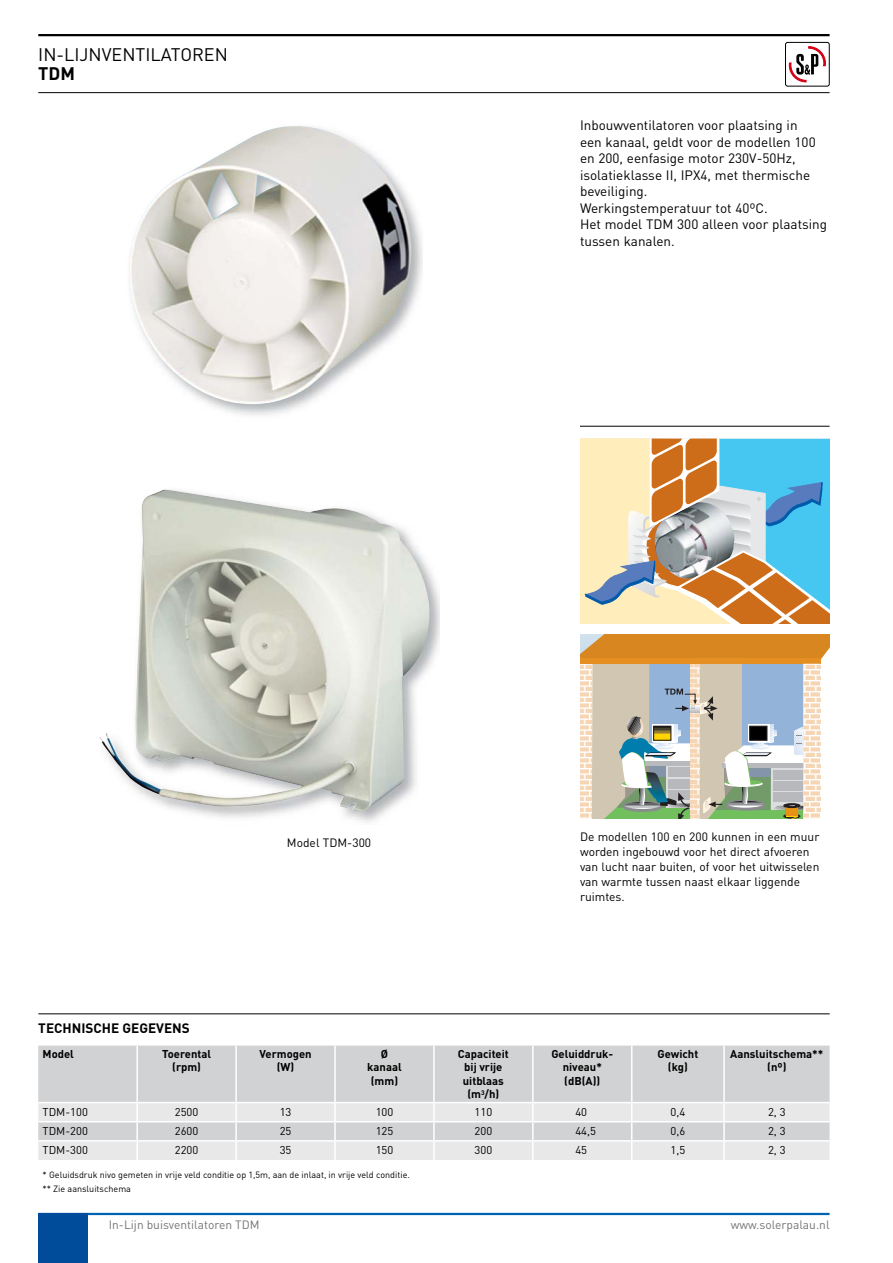
<style>
.page{position:relative;width:893px;height:1263px;background:#fff}
.page>*{position:absolute;margin:0;border:0;box-sizing:border-box;transform-origin:0 0}
.t1{font:18px "DIN";color:#000}
.t2{font:700 18px "DIN";color:#000}
.t3{font:13.5px/16.5px "DIN";color:#000}
.t4{font:700 13.5px "DIN";color:#000}
.t5{font:12px/15px "DIN";color:#000}
.t6{font:12px "DIN";color:#747577}
.t7{font:700 11.25px/13.5px "DIN";color:#000;text-align:center}
.t8{font:11.25px "DIN";color:#000}
.t9{font:9px/13.5px "DIN";color:#000}
</style>
<div class="page">
<hr style="left:38px;top:34px;width:791px;height:2px;background:#000">
<hr style="left:38px;top:92px;width:791px;height:1px;background:#000">
<svg style="left:788px;top:47px;width:38px;height:36px"></svg>
<div style="left:785px;top:42px;width:44px;height:44px;border:1px solid #000;border-radius:2px"></div>
<hr style="left:38px;top:1213px;width:791px;height:2px;background:#0063b1">
<div style="left:38px;top:1214px;width:49px;height:49px;background:#004b9a"></div>
<hr style="left:38px;top:1014px;width:791px;height:1px;background:#000">
<img style="left:213px;top:210px;width:209px;height:205px">
<img style="left:129px;top:126px;width:284px;height:279px">
<img style="left:163px;top:489px;width:276px;height:334px">
<img style="left:99px;top:490px;width:332px;height:322px">
<hr style="left:580px;top:426px;width:249px;height:1px;background:#000">
<svg style="left:580px;top:439px;width:249px;height:184px;background:#b5bdab"></svg>
<svg style="left:580px;top:634px;width:249px;height:185px;background:#c2baa4"></svg>
<div style="left:38px;top:1046px;width:791px;height:56px;background:#d1d2d3"></div>
<hr style="left:136px;top:1046px;width:2px;height:56px;background:#fff">
<hr style="left:235px;top:1046px;width:2px;height:56px;background:#fff">
<hr style="left:334px;top:1046px;width:2px;height:56px;background:#fff">
<hr style="left:433px;top:1046px;width:1px;height:56px;background:#fff">
<hr style="left:532px;top:1046px;width:1px;height:56px;background:#fff">
<hr style="left:631px;top:1046px;width:1px;height:56px;background:#fff">
<hr style="left:723px;top:1046px;width:1px;height:56px;background:#fff">
<svg style="left:38px;top:1103px;width:791px;height:57px;background:#e2e2e3"></svg>
<h1 class="t1" style="left:38px;top:48px;width:191px">IN-LIJNVENTILATOREN</h1>
<h1 class="t2" style="left:38px;top:68px;width:38px">TDM</h1>
<p class="t3" style="left:580px;top:119px;width:249px">Inbouwventilatoren voor plaatsing in<br>een kanaal, geldt voor de modellen 100 en 200, eenfasige motor 230V-50Hz, isolatieklasse II, IPX4, met thermische beveiliging.<br>Werkingstemperatuur tot 40ºC.<br>Het model TDM 300 alleen voor plaatsing tussen kanalen.</p>
<p class="t4" style="left:38px;top:1023px;width:153px">TECHNISCHE GEGEVENS</p>
<p class="t5" style="left:287px;top:837px;width:86px">Model TDM-300</p>
<p class="t5" style="left:580px;top:830px;width:241px">De modellen 100 en 200 kunnen in een muur worden ingebouwd voor het direct afvoeren van lucht naar buiten, of voor het uitwisselen van warmte tussen naast elkaar liggende ruimtes.</p>
<p class="t7" style="left:43px;top:1048px;width:33px">Model</p>
<p class="t7" style="left:162px;top:1048px;width:50px">Toerental (rpm)</p>
<p class="t7" style="left:259px;top:1048px;width:54px">Vermogen (W)</p>
<p class="t7" style="left:367px;top:1048px;width:36px">Ø kanaal (mm)</p>
<p class="t7" style="left:458px;top:1048px;width:52px">Capaciteit bij vrije uitblaas (m<sup>3</sup>/h)</p>
<p class="t7" style="left:551px;top:1048px;width:63px">Geluiddruk&shy;niveau* (dB(A))</p>
<p class="t7" style="left:657px;top:1048px;width:42px">Gewicht (kg)</p>
<p class="t7" style="left:730px;top:1048px;width:95px">Aansluitschema** (nº)</p>
<p class="t8" style="left:43px;top:1108px;width:47px">TDM-100</p>
<p class="t8" style="left:175px;top:1108px;width:25px">2500</p>
<p class="t8" style="left:280px;top:1108px;width:13px">13</p>
<p class="t8" style="left:375px;top:1108px;width:19px">100</p>
<p class="t8" style="left:474px;top:1108px;width:19px">110</p>
<p class="t8" style="left:575px;top:1108px;width:13px">40</p>
<p class="t8" style="left:670px;top:1108px;width:16px">0,4</p>
<p class="t8" style="left:768px;top:1108px;width:19px">2, 3</p>
<p class="t8" style="left:43px;top:1127px;width:47px">TDM-200</p>
<p class="t8" style="left:175px;top:1127px;width:25px">2600</p>
<p class="t8" style="left:280px;top:1127px;width:13px">25</p>
<p class="t8" style="left:375px;top:1127px;width:19px">125</p>
<p class="t8" style="left:474px;top:1127px;width:19px">200</p>
<p class="t8" style="left:575px;top:1127px;width:22px">44,5</p>
<p class="t8" style="left:670px;top:1127px;width:16px">0,6</p>
<p class="t8" style="left:768px;top:1127px;width:19px">2, 3</p>
<p class="t8" style="left:43px;top:1146px;width:47px">TDM-300</p>
<p class="t8" style="left:175px;top:1146px;width:25px">2200</p>
<p class="t8" style="left:280px;top:1146px;width:13px">35</p>
<p class="t8" style="left:375px;top:1146px;width:19px">150</p>
<p class="t8" style="left:474px;top:1146px;width:19px">300</p>
<p class="t8" style="left:575px;top:1146px;width:13px">45</p>
<p class="t8" style="left:670px;top:1146px;width:16px">1,5</p>
<p class="t8" style="left:768px;top:1146px;width:19px">2, 3</p>
<p class="t9" style="left:43px;top:1169px;width:369px">* Geluidsdruk nivo gemeten in vrije veld conditie op 1,5m, aan de inlaat, in vrije veld conditie. ** Zie aansluitschema</p>
<p class="t6" style="left:109px;top:1221px;width:152px">In-Lijn buisventilatoren TDM</p>
<p class="t6" style="left:730px;top:1221px;width:100px">www.solerpalau.nl</p>
</div>
